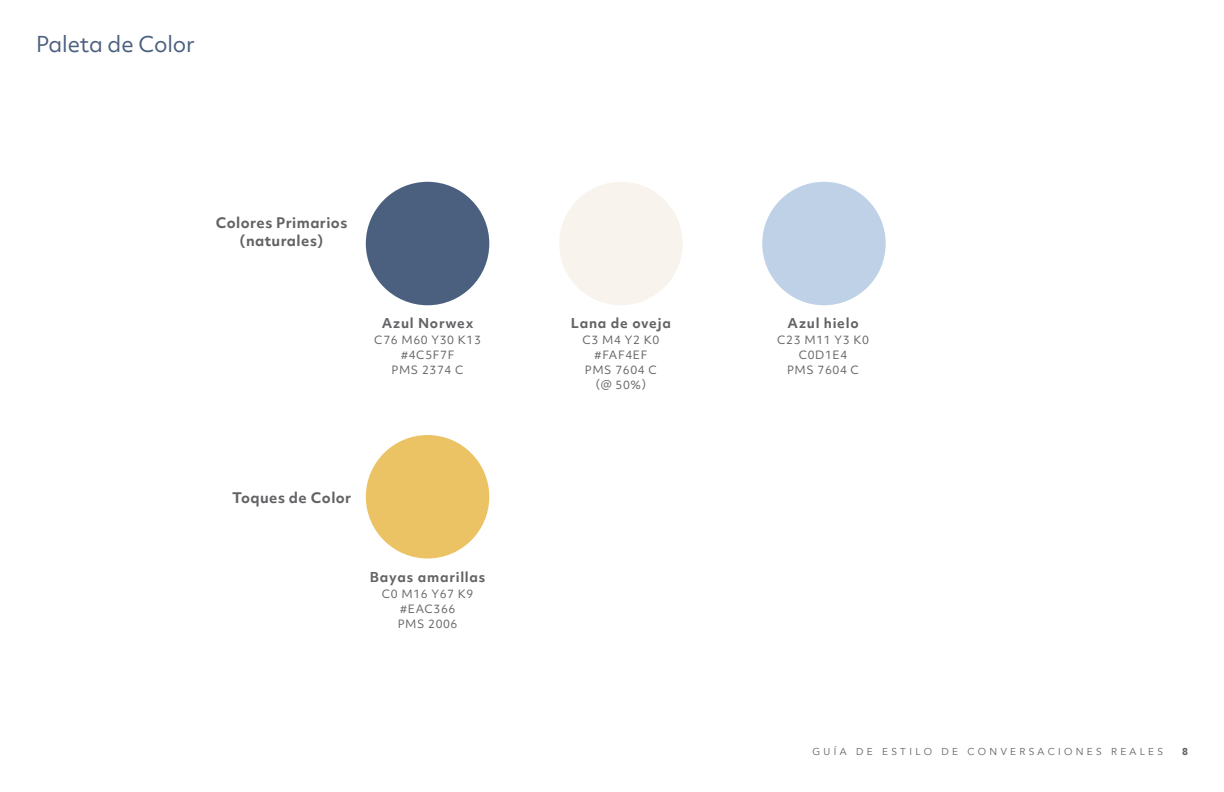
<style>
.page{position:relative;width:1224px;height:792px;background:#fff}
.page>*{position:absolute;margin:0;border:0;box-sizing:border-box;transform-origin:0 0}
.t1{font:21px "Objektiv Mk 2";letter-spacing:-.005em;color:#4b5f7f}
.t2{font:700 14px/18px "Objektiv Mk 2";letter-spacing:.03em;color:#636366;text-align:center}
.t3{font:700 13px "Objektiv Mk 2";letter-spacing:.06em;color:#636366}
.t4{font:11px/15px "Objektiv Mk 2";letter-spacing:.06em;color:#636366;text-align:center}
.t5{font:10px "Avenir";letter-spacing:.335em;color:#636366}
.t6{font:900 10px "Avenir";color:#636366}
</style>
<div class="page">
<div style="left:559px;top:182px;width:124px;height:123px;background:#f9f3ee;border-radius:50%"></div>
<div style="left:762px;top:182px;width:124px;height:123px;background:#bfd1e6;border-radius:50%"></div>
<div style="left:366px;top:435px;width:123px;height:123px;background:#ebc365;border-radius:50%"></div>
<div style="left:366px;top:182px;width:123px;height:123px;background:#4b5f7f;border-radius:50%"></div>
<h1 class="t1" style="left:36px;top:30px;width:160px">Paleta de Color</h1>
<p class="t2" style="left:216px;top:213px;width:133px">Colores Primarios (naturales)</p>
<p class="t3" style="left:382px;top:314px;width:93px">Azul Norwex</p>
<p class="t4" style="left:374px;top:332px;width:108px">C76 M60 Y30 K13 #4C5F7F<br>PMS 2374 C</p>
<p class="t2" style="left:232px;top:488px;width:121px">Toques de Color</p>
<p class="t3" style="left:370px;top:567px;width:117px">Bayas amarillas</p>
<p class="t4" style="left:382px;top:586px;width:93px">C0 M16 Y67 K9 #EAC366<br>PMS 2006</p>
<p class="t3" style="left:571px;top:314px;width:102px">Lana de oveja</p>
<p class="t4" style="left:583px;top:332px;width:78px">C3 M4 Y2 K0 #FAF4EF<br>PMS 7604 C (@ 50%)</p>
<p class="t3" style="left:788px;top:314px;width:73px">Azul hielo</p>
<p class="t4" style="left:777px;top:332px;width:93px">C23 M11 Y3 K0<br>C0D1E4<br>PMS 7604 C</p>
<p class="t5" style="left:812px;top:746px;width:352px">GUÍA DE ESTILO DE CONVERSACIONES REALES</p>
<p class="t6" style="left:1182px;top:743px;width:7px">8</p>
</div>
